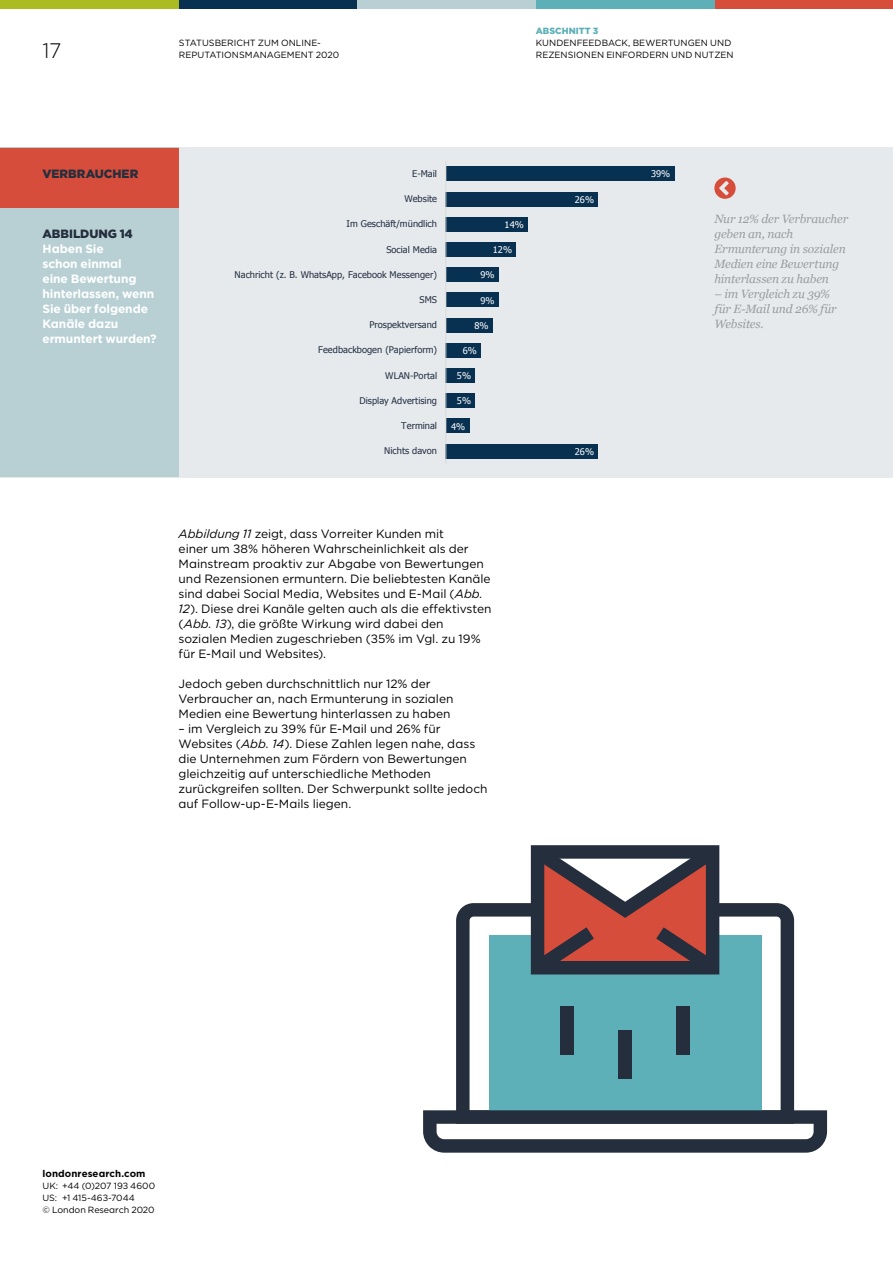
<style>
.page{position:relative;width:893px;height:1263px;background:#fff}
.page>*{position:absolute;margin:0;border:0;box-sizing:border-box;transform-origin:0 0}
.t1{font:300 21px "Gotham";color:#000}
.t2{font:12px/15px "Gotham";letter-spacing:-.005em;color:#000}
.t3{font:italic 12px/15px "Georgia";letter-spacing:-.01em;color:#9b9e9f}
.t4{font:700 12px/15px "Gotham";letter-spacing:-.01em;color:#fff}
.t5{font:900 12px "Gotham";color:#242e3d}
.t6{font:700 9.75px "Gotham";letter-spacing:.01em;color:#000}
.t7{font:9.15px "Tahoma";color:#242e42}
.t8{font:9.15px "Tahoma";letter-spacing:.005em;color:#fff}
.t9{font:9px/12px "Gotham";color:#000}
.t10{font:900 9px "Gotham";letter-spacing:.005em;color:#5db0b8}
.s1{font-style:italic}
</style>
<div class="page">
<div style="left:714px;top:0;width:179px;height:9px;background:#d64d3b"></div>
<div style="left:536px;top:0;width:178px;height:9px;background:#5db0b8"></div>
<div style="left:357px;top:0;width:179px;height:9px;background:#b8d0d4"></div>
<div style="left:179px;top:0;width:178px;height:9px;background:#083050"></div>
<div style="left:0;top:0;width:179px;height:9px;background:#abbc22"></div>
<div style="left:0;top:148px;width:893px;height:330px;background:#e6eaed"></div>
<div style="left:446px;top:444px;width:152px;height:14px;background:#083050"></div>
<div style="left:446px;top:419px;width:23px;height:14px;background:#083050"></div>
<div style="left:446px;top:393px;width:29px;height:15px;background:#083050"></div>
<div style="left:446px;top:368px;width:29px;height:15px;background:#083050"></div>
<div style="left:446px;top:343px;width:35px;height:14px;background:#083050"></div>
<div style="left:446px;top:318px;width:47px;height:14px;background:#083050"></div>
<div style="left:446px;top:293px;width:53px;height:14px;background:#083050"></div>
<div style="left:446px;top:267px;width:53px;height:15px;background:#083050"></div>
<div style="left:446px;top:242px;width:70px;height:15px;background:#083050"></div>
<div style="left:446px;top:217px;width:82px;height:14px;background:#083050"></div>
<div style="left:446px;top:192px;width:152px;height:14px;background:#083050"></div>
<div style="left:446px;top:167px;width:228px;height:14px;background:#083050"></div>
<hr style="left:445px;top:161px;width:1px;height:303px;background:#d9d9d9">
<svg style="left:714px;top:178px;width:22px;height:21px"></svg>
<div style="left:0;top:147px;width:179px;height:330px;background:#b8d0d4"></div>
<div style="left:0;top:148px;width:179px;height:59px;background:#d64d3b"></div>
<svg style="left:456px;top:903px;width:338px;height:207px"></svg>
<div style="left:489px;top:936px;width:272px;height:181px;background:#5eb0b8"></div>
<svg style="left:423px;top:1110px;width:404px;height:43px"></svg>
<svg style="left:531px;top:845px;width:188px;height:129px;background:#865352"></svg>
<div style="left:560px;top:1006px;width:14px;height:48px;background:#242e3d"></div>
<div style="left:676px;top:1006px;width:14px;height:48px;background:#242e3d"></div>
<div style="left:618px;top:1030px;width:14px;height:49px;background:#242e3d"></div>
<h1 class="t1" style="left:43px;top:37px;width:21px">17</h1>
<p class="t9" style="left:179px;top:36px;width:162px">STATUSBERICHT ZUM ONLINE-<br>REPUTATIONSMANAGEMENT 2020</p>
<p class="t10" style="left:536px;top:24px;width:64px">ABSCHNITT 3</p>
<p class="t9" style="left:536px;top:36px;width:199px">KUNDENFEEDBACK, BEWERTUNGEN UND<br>REZENSIONEN EINFORDERN UND NUTZEN</p>
<p class="t5" style="left:43px;top:165px;width:97px">VERBRAUCHER</p>
<p class="t5" style="left:43px;top:225px;width:92px">ABBILDUNG 14</p>
<p class="t4" style="left:43px;top:241px;width:116px">Haben Sie<br>schon einmal<br>eine Bewertung hinterlassen, wenn<br>Sie über folgende<br>Kanäle dazu ermuntert wurden?</p>
<p class="t7" style="left:412px;top:168px;width:26px">E-Mail</p>
<p class="t7" style="left:404px;top:193px;width:34px">Website</p>
<p class="t7" style="left:347px;top:218px;width:92px">Im Geschäft/mündlich</p>
<p class="t8" style="left:505px;top:218px;width:21px">14%</p>
<p class="t7" style="left:386px;top:243px;width:52px">Social Media</p>
<p class="t8" style="left:493px;top:244px;width:21px">12%</p>
<p class="t7" style="left:235px;top:268px;width:204px">Nachricht (z. B. WhatsApp, Facebook Messenger)</p>
<p class="t8" style="left:480px;top:269px;width:16px">9%</p>
<p class="t7" style="left:420px;top:294px;width:19px">SMS</p>
<p class="t8" style="left:480px;top:294px;width:16px">9%</p>
<p class="t7" style="left:369px;top:319px;width:69px">Prospektversand</p>
<p class="t8" style="left:474px;top:319px;width:16px">8%</p>
<p class="t7" style="left:318px;top:344px;width:120px">Feedbackbogen (Papierform)</p>
<p class="t8" style="left:463px;top:344px;width:16px">6%</p>
<p class="t7" style="left:385px;top:369px;width:53px">WLAN-Portal</p>
<p class="t8" style="left:457px;top:370px;width:16px">5%</p>
<p class="t7" style="left:359px;top:394px;width:79px">Display Advertising</p>
<p class="t8" style="left:457px;top:395px;width:16px">5%</p>
<p class="t7" style="left:401px;top:420px;width:37px">Terminal</p>
<p class="t8" style="left:451px;top:420px;width:16px">4%</p>
<p class="t7" style="left:384px;top:445px;width:54px">Nichts davon</p>
<p class="t2" style="left:179px;top:526px;width:314px"><span class="s1">Abbildung 11</span> zeigt, dass Vorreiter Kunden mit<br>einer um 38% höheren Wahrscheinlichkeit als der Mainstream proaktiv zur Abgabe von Bewertungen und Rezensionen ermuntern. Die beliebtesten Kanäle sind dabei Social Media, Websites und E-Mail (<span class="s1">Abb.<br>12</span>). Diese drei Kanäle gelten auch als die effektivsten (<span class="s1">Abb. 13</span>), die größte Wirkung wird dabei den sozialen Medien zugeschrieben (35% im Vgl. zu 19% für E-Mail und Websites).</p>
<p class="t2" style="left:179px;top:676px;width:276px">Jedoch geben durchschnittlich nur 12% der<br>Verbraucher an, nach Ermunterung in sozialen<br>Medien eine Bewertung hinterlassen zu haben</p>
<p class="t2" style="left:179px;top:721px;width:310px">– im Vergleich zu 39% für E-Mail und 26% für Websites (<span class="s1">Abb. 14</span>). Diese Zahlen legen nahe, dass die Unternehmen zum Fördern von Bewertungen gleichzeitig auf unterschiedliche Methoden zurückgreifen sollten. Der Schwerpunkt sollte jedoch auf Follow-up-E-Mails liegen.</p>
<p class="t8" style="left:575px;top:193px;width:21px">26%</p>
<p class="t8" style="left:575px;top:445px;width:21px">26%</p>
<p class="t8" style="left:651px;top:168px;width:21px">39%</p>
<p class="t3" style="left:714px;top:210px;width:135px">Nur 12% der Verbraucher geben an, nach<br>Ermunterung in sozialen<br>Medien eine Bewertung hinterlassen zu haben</p>
<p class="t3" style="left:714px;top:285px;width:124px">– im Vergleich zu 39% für E-Mail und 26% für<br>Websites.</p>
<p class="t6" style="left:43px;top:1167px;width:105px">londonresearch.com</p>
<p class="t9" style="left:43px;top:1179px;width:114px">UK: +44 (0)207 193 4600<br>US: +1 415-463-7044<br>© London Research 2020</p>
</div>
